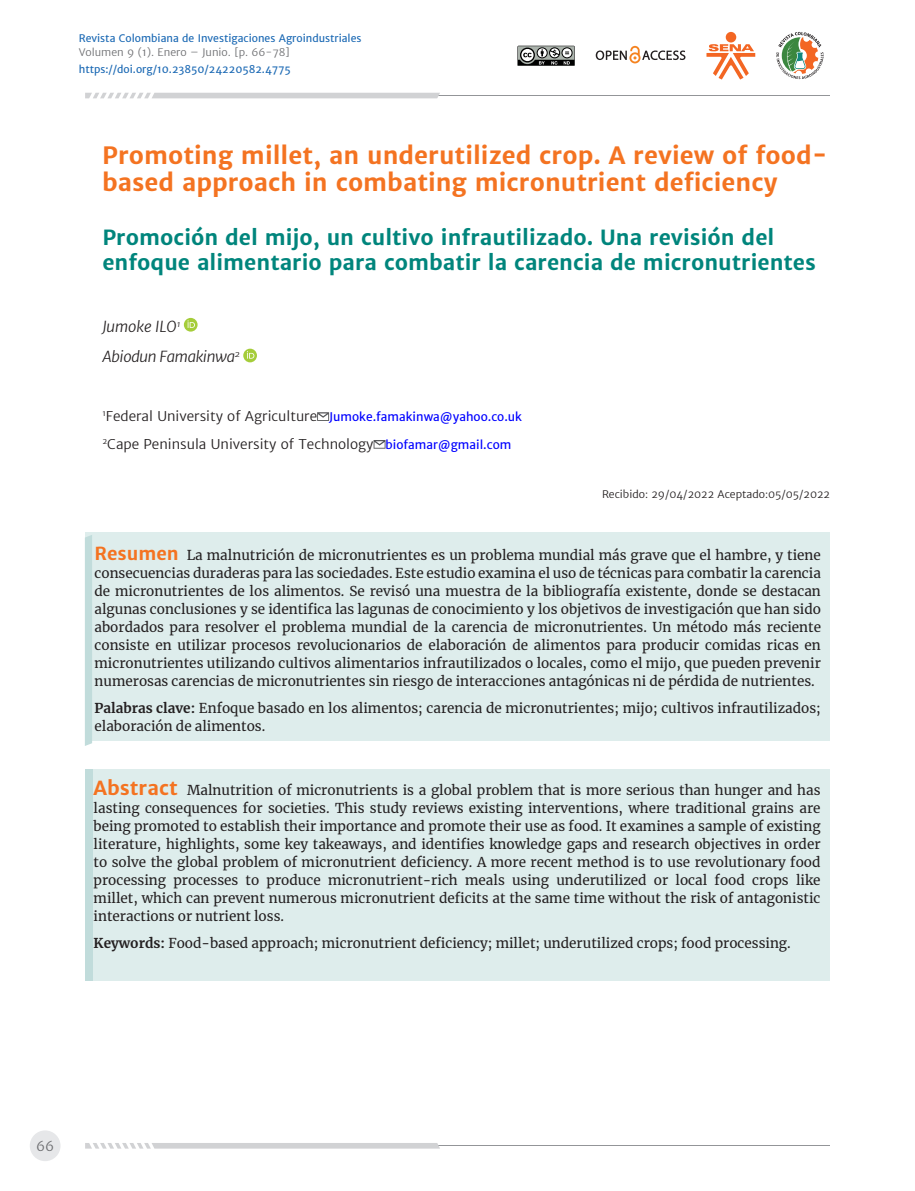
<style>
.page{position:relative;width:915px;height:1191px;background:#fff}
.page>*{position:absolute;margin:0;border:0;box-sizing:border-box;transform-origin:0 0}
.Titulo_ppal{font:700 24px/27px "Merriweather Sans";color:#f47321}
.Titulo_verde{font:700 21px/25.5px "Merriweather Sans";color:#00857c}
.Titulo_verde-2{font:italic 300 15px "Merriweather Sans";letter-spacing:-.02em;color:#231f20}
.Titulo_verde-3{font:italic 300 15px "Merriweather Sans";color:#231f20}
.resumen{font:13.5px/18px "Merriweather";color:#231f20;text-align:justify}
.créditos_llamada{font:300 13.5px "Merriweather Sans";color:#231f20}
.t1{font:300 13.5px "Merriweather Sans";color:#6c6d70}
.DOI{font:10.5px "Merriweather Sans";color:#1b69b4}
.recibido{font:300 10.5px "Merriweather Sans";color:#231f20}
.cabezote_izq{font:300 10.5px "Merriweather Sans";color:#6c6d70}
.s1{font-weight:400;font-size:12px;color:#00f}
.s2{font-family:"Merriweather Sans";font-weight:700;font-size:18px;color:#f47321}
.s3{font-weight:700}
.s4{font-family:"Merriweather Sans";font-weight:700;font-size:19.5px;color:#f47321}
</style>
<div class="page">
<div style="left:30px;top:1130px;width:30px;height:31px;background:#e6e7e9;border-radius:50%"></div>
<hr style="left:155px;top:95px;width:674px;height:1px;background:#939598">
<svg style="left:85px;top:93px;width:355px;height:5px;background:#d5d6d7"></svg>
<hr style="left:155px;top:1145px;width:674px;height:1px;background:#939598">
<svg style="left:85px;top:1143px;width:355px;height:5px;background:#d5d6d7"></svg>
<svg style="left:184px;top:318px;width:13px;height:13px"></svg>
<svg style="left:243px;top:349px;width:14px;height:13px"></svg>
<svg style="left:317px;top:412px;width:12px;height:9px"></svg>
<svg style="left:373px;top:440px;width:12px;height:9px"></svg>
<div style="left:85px;top:532px;width:744px;height:209px;background:#deedec"></div>
<svg style="left:85px;top:535px;width:7px;height:211px"></svg>
<div style="left:85px;top:768px;width:744px;height:212px;background:#deedec"></div>
<div style="left:85px;top:768px;width:8px;height:212px;background:#c1dcdb"></div>
<div style="left:725px;top:32px;width:11px;height:11px;background:#f36623;border-radius:50%"></div>
<svg style="left:706px;top:44px;width:49px;height:36px"></svg>
<svg style="left:517px;top:46px;width:57px;height:20px"></svg>
<svg style="left:595px;top:46px;width:90px;height:17px"></svg>
<svg style="left:776px;top:32px;width:47px;height:47px"></svg>
<p class="DOI" style="left:79px;top:32px;width:284px">Revista Colombiana de Investigaciones Agroindustriales</p>
<p class="cabezote_izq" style="left:79px;top:45px;width:212px">Volumen 9 (1). Enero – Junio. [p. 66-78]</p>
<p class="DOI" style="left:79px;top:63px;width:214px">https://doi.org/10.23850/24220582.4775</p>
<p class="Titulo_ppal" style="left:102px;top:142px;width:726px">Promoting millet, an underutilized crop. A review of food&shy;based approach in combating micronutrient deficiency</p>
<p class="Titulo_verde" style="left:102px;top:224px;width:714px">Promoción del mijo, un cultivo infrautilizado. Una revisión del enfoque alimentario para combatir la carencia de micronutrientes</p>
<p class="Titulo_verde-3" style="left:102px;top:316px;width:80px">Jumoke ILO<sup>1</sup></p>
<p class="Titulo_verde-2" style="left:102px;top:347px;width:139px">Abiodun Famakinwa<sup>2</sup></p>
<p class="créditos_llamada" style="left:102px;top:407px;width:421px"><sup>1</sup>Federal University of Agriculture <span class="s1">Jumoke.famakinwa@yahoo.co.uk</span></p>
<p class="créditos_llamada" style="left:102px;top:435px;width:410px"><sup>2</sup>Cape Peninsula University of Technology <span class="s1">biofamar@gmail.com</span></p>
<p class="recibido" style="left:601px;top:487px;width:229px">Recibido: 29/04/2022 Aceptado:05/05/2022</p>
<p class="resumen" style="left:94px;top:545px;width:727px"><span class="s2">Resumen</span> La malnutrición de micronutrientes es un problema mundial más grave que el hambre, y tiene consecuencias duraderas para las sociedades. Este estudio examina el uso de técnicas para combatir la carencia de micronutrientes de los alimentos. Se revisó una muestra de la bibliografía existente, donde se destacan algunas conclusiones y se identifica las lagunas de conocimiento y los objetivos de investigación que han sido abordados para resolver el problema mundial de la carencia de micronutrientes. Un método más reciente consiste en utilizar procesos revolucionarios de elaboración de alimentos para producir comidas ricas en micronutrientes utilizando cultivos alimentarios infrautilizados o locales, como el mijo, que pueden prevenir numerosas carencias de micronutrientes sin riesgo de interacciones antagónicas ni de pérdida de nutrientes.</p>
<p class="resumen" style="left:94px;top:698px;width:727px"><span class="s3">Palabras clave:</span> Enfoque basado en los alimentos; carencia de micronutrientes; mijo; cultivos infrautilizados; elaboración de alimentos.</p>
<p class="resumen" style="left:94px;top:781px;width:728px"><span class="s4">Abstract</span> Malnutrition of micronutrients is a global problem that is more serious than hunger and has lasting consequences for societies. This study reviews existing interventions, where traditional grains are being promoted to establish their importance and promote their use as food. It examines a sample of existing literature, highlights, some key takeaways, and identifies knowledge gaps and research objectives in order to solve the global problem of micronutrient deficiency. A more recent method is to use revolutionary food processing processes to produce micronutrient-rich meals using underutilized or local food crops like millet, which can prevent numerous micronutrient deficits at the same time without the risk of antagonistic interactions or nutrient loss.</p>
<p class="resumen" style="left:94px;top:933px;width:698px"><span class="s3">Keywords:</span> Food-based approach; micronutrient deficiency; millet; underutilized crops; food processing.</p>
<p class="t1" style="left:36px;top:1137px;width:20px">66</p>
</div>
